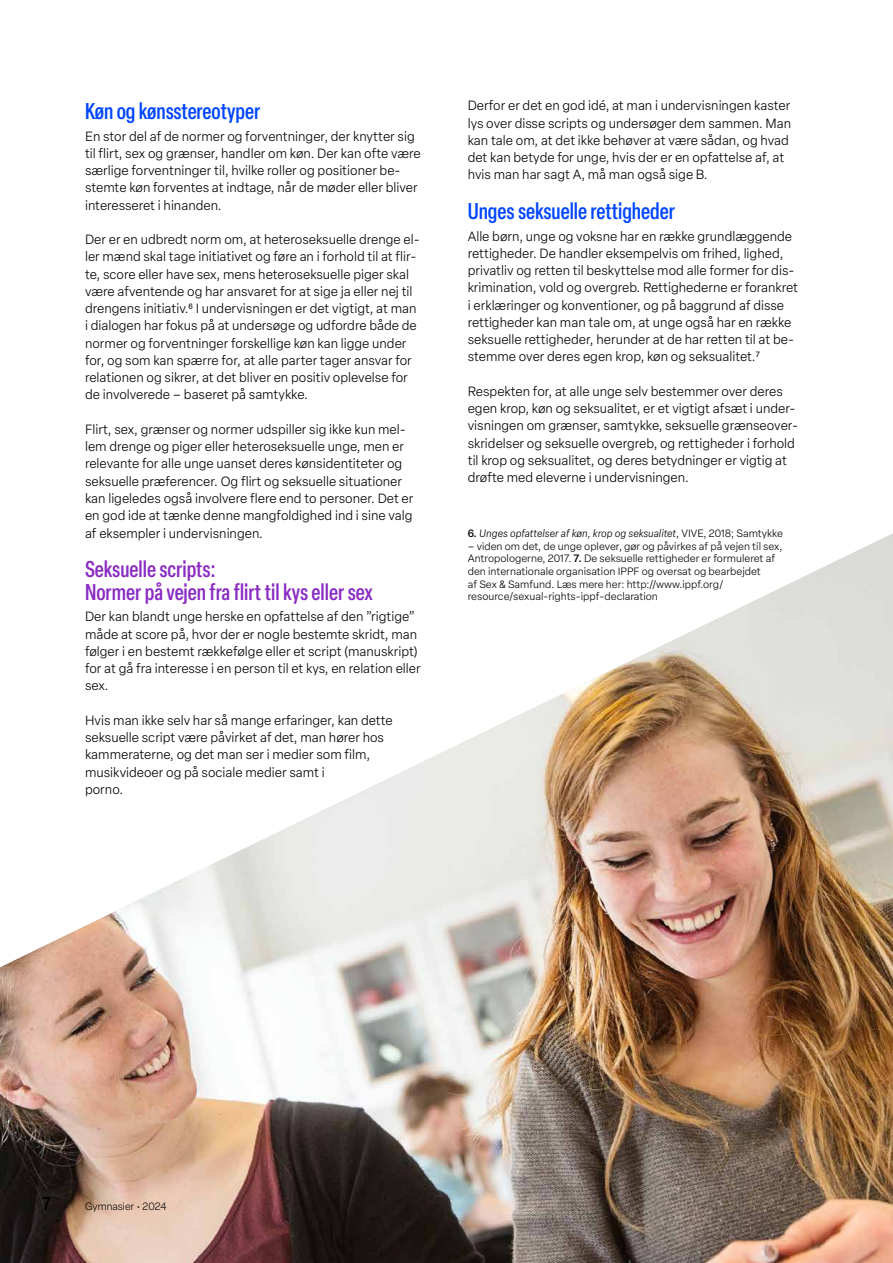
<style>
.page{position:relative;width:893px;height:1263px;background:#fff}
.page>*{position:absolute;margin:0;border:0;box-sizing:border-box;transform-origin:0 0}
.t1{font:500 condensed 22.5px/22.5px "Elza";color:#8a2bc3}
.t2{font:500 condensed 22.5px "Elza";color:#0046ff}
.t3{font:500 condensed 18px "Elza";color:#000}
.t4{font:300 13.2px/17.2px "Elza Text";color:#000}
.t5{font:300 10.5px/12.6px "Elza Text";color:#000}
.t6{font:italic 300 10.5px "Elza Text";color:#000}
.t7{font:300 10.5px "Elza";letter-spacing:.01em;color:#000}
.s1{font-weight:500;font-style:normal}
.s2{font-style:normal}
.s3{font-weight:500}
</style>
<div class="page">
<img style="left:0;top:533px;width:893px;height:730px">
<h1 class="t2" style="left:85px;top:96px;width:177px">Køn og kønsstereotyper</h1>
<p class="t4" style="left:85px;top:127px;width:337px">En stor del af de normer og forventninger, der knytter sig til flirt, sex og grænser, handler om køn. Der kan ofte være særlige forventninger til, hvilke roller og positioner be&shy;stemte køn forventes at indtage, når de møder eller bliver interesseret i hinanden.</p>
<p class="t4" style="left:85px;top:230px;width:336px">Der er en udbredt norm om, at heteroseksuelle drenge el&shy;ler mænd skal tage initiativet og føre an i forhold til at flir&shy;te, score eller have sex, mens heteroseksuelle piger skal være afventende og har ansvaret for at sige ja eller nej til drengens initiativ.6 I undervisningen er det vigtigt, at man i dialogen har fokus på at undersøge og udfordre både de normer og forventninger forskellige køn kan ligge under for, og som kan spærre for, at alle parter tager ansvar for relationen og sikrer, at det bliver en positiv oplevelse for de involverede – baseret på samtykke.</p>
<p class="t4" style="left:85px;top:420px;width:330px">Flirt, sex, grænser og normer udspiller sig ikke kun mel&shy;lem drenge og piger eller heteroseksuelle unge, men er relevante for alle unge uanset deres kønsidentiteter og seksuelle præferencer. Og flirt og seksuelle situationer kan ligeledes også involvere flere end to personer. Det er en god ide at tænke denne mangfoldighed ind i sine valg af eksempler i undervisningen.</p>
<h1 class="t1" style="left:85px;top:557px;width:289px">Seksuelle scripts:<br>Normer på vejen fra flirt til kys eller sex</h1>
<p class="t4" style="left:85px;top:607px;width:337px">Der kan blandt unge herske en opfattelse af den ”rigtige” måde at score på, hvor der er nogle bestemte skridt, man følger i en bestemt rækkefølge eller et script (manuskript) for at gå fra interesse i en person til et kys, en relation eller sex.</p>
<p class="t4" style="left:85px;top:711px;width:309px">Hvis man ikke selv har så mange erfaringer, kan dette seksuelle script være påvirket af det, man hører hos kammeraterne, og det man ser i medier som film, musikvideoer og på sociale medier samt i<br>porno.</p>
<p class="t4" style="left:468px;top:96px;width:325px">Derfor er det en god idé, at man i undervisningen kaster lys over disse scripts og undersøger dem sammen. Man kan tale om, at det ikke behøver at være sådan, og hvad det kan betyde for unge, hvis der er en opfattelse af, at hvis man har sagt A, må man også sige B.</p>
<h1 class="t2" style="left:468px;top:196px;width:209px">Unges seksuelle rettigheder</h1>
<p class="t4" style="left:468px;top:227px;width:332px">Alle børn, unge og voksne har en række grundlæggende rettigheder. De handler eksempelvis om frihed, lighed, privatliv og retten til beskyttelse mod alle former for dis&shy;krimination, vold og overgreb. Rettighederne er forankret i erklæringer og konventioner, og på baggrund af disse rettigheder kan man tale om, at unge også har en række seksuelle rettigheder, herunder at de har retten til at be&shy;stemme over deres egen krop, køn og seksualitet.7</p>
<p class="t4" style="left:468px;top:382px;width:332px">Respekten for, at alle unge selv bestemmer over deres egen krop, køn og seksualitet, er et vigtigt afsæt i under&shy;visningen om grænser, samtykke, seksuelle grænseover&shy;skridelser og seksuelle overgreb, og rettigheder i forhold til krop og seksualitet, og deres betydninger er vigtig at drøfte med eleverne i undervisningen.</p>
<p class="t6" style="left:468px;top:526px;width:317px"><span class="s1">6.</span> Unges opfattelser af køn, krop og seksualitet<span class="s2">, VIVE, 2018; Samtykke</span></p>
<p class="t5" style="left:468px;top:539px;width:316px">– viden om det, de unge oplever, gør og påvirkes af på vejen til sex, Antropologerne, 2017. <span class="s3">7.</span> De seksuelle rettigheder er formuleret af den internationale organisation IPPF og oversat og bearbejdet<br>af Sex &amp; Samfund. Læs mere her: http://www.ippf.org/ resource/sexual-rights-ippf-declaration</p>
<h2 class="t3" style="left:43px;top:1192px;width:10px">7</h2>
<p class="t7" style="left:85px;top:1200px;width:83px">Gymnasier • 2024</p>
</div>
